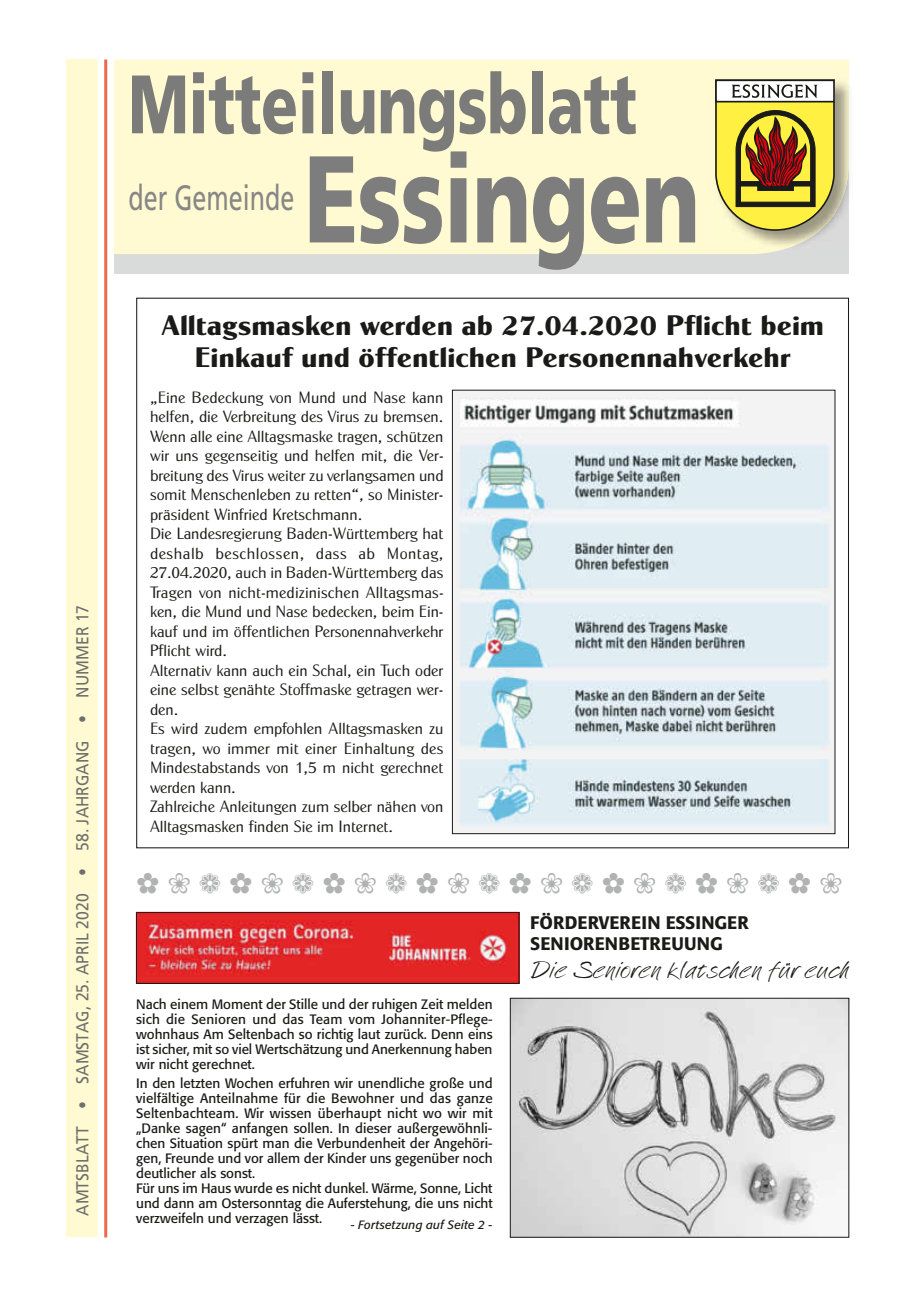
<style>
.page{position:relative;width:915px;height:1297px;background:#fff}
.page>*{position:absolute;margin:0;border:0;box-sizing:border-box;transform-origin:0 0}
.t1{font:900 123.3px "Frutiger";letter-spacing:-.01em;color:#7d7d7d;scale:.71 1}
.t2{font:900 82.8px "Frutiger";letter-spacing:-.005em;color:#7b7b7a;scale:.73 1}
.t3{font:35.1px "Frutiger";color:#868786;scale:.71 1}
.t4{font:28.5px/31.5px "Cg Globe Gothic Ul";color:#1a1a18;text-align:center}
.t5{font:28.5px "Zapf Dingbats ITC";color:#b1b2b2}
.t6{font:24px "Challenger Std";color:#1a1a18;scale:.8 1}
.t7{font:500 18px/21px "Formata";color:#1a1a18}
.t8{font:17.4px "Frutiger";color:#6f6f6e;scale:.91 1}
.t9{font:16.5px/19.5px "Cg Globe Gothic Lt";color:#1a1a18}
.t10{font:13.5px/15px "Formata";color:#1a1a18;text-align:justify}
.t11{font:italic 12px "Formata";letter-spacing:.015em;color:#1a1a18}
</style>
<div class="page">
<div style="left:115px;top:70px;width:733px;height:204px;background:#d9dada"></div>
<div style="left:114px;top:60px;width:734px;height:194px;background:#fffad1"></div>
<hr style="left:104px;top:60px;width:3px;height:1177px;background:#ed694a">
<div style="left:66px;top:60px;width:32px;height:1177px;background:#fffad1"></div>
<img style="left:714px;top:79px;width:135px;height:170px">
<img style="left:784px;top:160px;width:64px;height:89px">
<svg style="left:714px;top:79px;width:121px;height:153px;background:#bda852"></svg>
<img style="left:454px;top:392px;width:378px;height:440px">
<img style="left:138px;top:914px;width:379px;height:68px">
<div style="left:136px;top:912px;width:383px;height:72px;border:1px solid #1a1a18"></div>
<img style="left:512px;top:1000px;width:334px;height:235px">
<div style="left:510px;top:998px;width:338px;height:239px;border:1px solid #1a1a18"></div>
<p class="t8" style="left:72px;top:1216px;width:673px;rotate:-90deg">AMTSBLATT • SAMSTAG, 25. APRIL 2020 • 58. JAHRGANG • NUMMER 17</p>
<h2 class="t2" style="left:128px;top:54px;width:698px">Mitteilungsblatt</h2>
<h3 class="t3" style="left:128px;top:177px;width:235px">der Gemeinde</h3>
<h1 class="t1" style="left:304px;top:125px;width:558px">Essingen</h1>
<h3 class="t4" style="left:161px;top:310px;width:664px">Alltagsmasken werden ab 27.04.2020 Pflicht beim<br>Einkauf und öffentlichen Personennahverkehr</h3>
<p class="t9" style="left:150px;top:387px;width:295px">„Eine Bedeckung von Mund und Nase kann helfen, die Verbreitung des Virus zu bremsen.<br>Wenn alle eine Alltagsmaske tragen, schützen wir uns gegenseitig und helfen mit, die Ver&shy;breitung des Virus weiter zu verlangsamen und somit Menschenleben zu retten“, so Minister&shy;präsident Winfried Kretschmann.<br>Die Landesregierung Baden-Württemberg hat deshalb beschlossen, dass ab Montag, 27.04.2020, auch in Baden-Württemberg das Tragen von nicht-medizinischen Alltagsmas&shy;ken, die Mund und Nase bedecken, beim Ein&shy;kauf und im öffentlichen Personennahverkehr Pflicht wird.<br>Alternativ kann auch ein Schal, ein Tuch oder eine selbst genähte Stoffmaske getragen wer&shy;den.<br>Es wird zudem empfohlen Alltagsmasken zu tragen, wo immer mit einer Einhaltung des Mindestabstands von 1,5 m nicht gerechnet werden kann.<br>Zahlreiche Anleitungen zum selber nähen von Alltagsmasken finden Sie im Internet.</p>
<h3 class="t5" style="left:136px;top:870px;width:707px">✿ ❀ ❁ ✿ ❀ ❁ ✿ ❀ ❁ ✿ ❀ ❁ ✿ ❀ ❁ ✿ ❀ ❁ ✿ ❀ ❁ ✿ ❀</h3>
<p class="t7" style="left:530px;top:912px;width:220px">FÖRDERVEREIN ESSINGER<br>SENIORENBETREUUNG</p>
<h3 class="t6" style="left:530px;top:955px;width:400px">Die Senioren klatschen für euch</h3>
<p class="t10" style="left:136px;top:996px;width:358px">Nach einem Moment der Stille und der ruhigen Zeit melden sich die Senioren und das Team vom Johanniter-Pflege&shy;wohnhaus Am Seltenbach so richtig laut zurück. Denn eins ist sicher, mit so viel Wertschätzung und Anerkennung haben wir nicht gerechnet.</p>
<p class="t10" style="left:136px;top:1076px;width:358px;text-align:left">In den letzten Wochen erfuhren wir unendliche große und vielfältige Anteilnahme für die Bewohner und das ganze Seltenbachteam. Wir wissen überhaupt nicht wo wir mit „Danke sagen“ anfangen sollen. In dieser außergewöhnli&shy;chen Situation spürt man die Verbundenheit der Angehöri&shy;gen, Freunde und vor allem der Kinder uns gegenüber noch deutlicher als sonst.<br>Für uns im Haus wurde es nicht dunkel. Wärme, Sonne, Licht und dann am Ostersonntag die Auferstehung, die uns nicht verzweifeln und verzagen lässt.</p>
<p class="t11" style="left:350px;top:1217px;width:143px">- Fortsetzung auf Seite 2 -</p>
</div>
